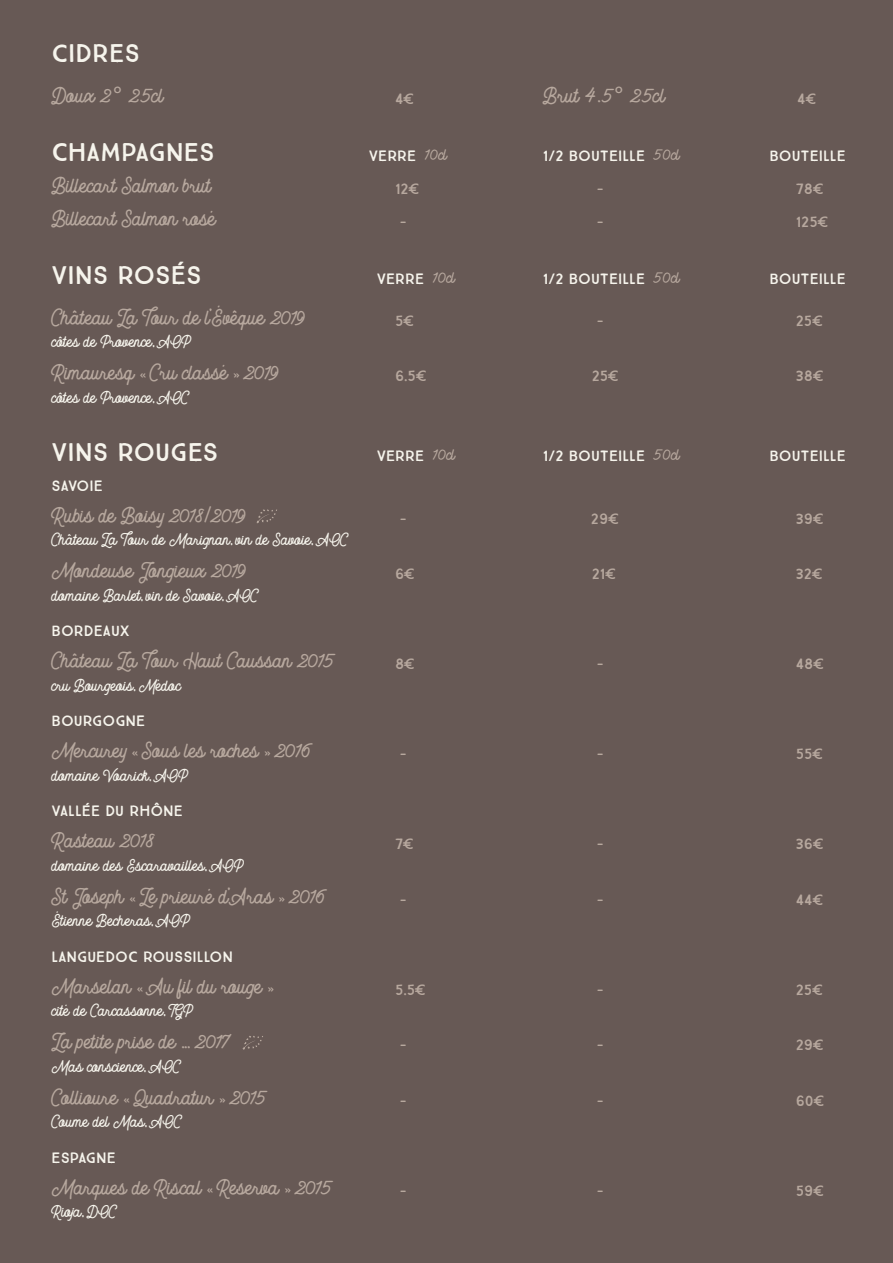
<style>
.page{position:relative;width:893px;height:1263px;background:#675955}
.page>*{position:absolute;margin:0;border:0;box-sizing:border-box;transform-origin:0 0}
.t1{font:700 25.5px "Restless Youth Script";color:#b7a89e}
.t2{font:25.5px "True North W01";color:#f6f4ec}
.t3{font:700 19.5px "Restless Youth Script";color:#f6f4ec}
.t4{font:15px "True North W01";color:#f6f4ec}
.t5{font:15px "True North W01";color:#b7a89e}
.s1{font-family:"Myriad Pro";font-weight:400}
.s2{font-family:"Restless Youth Script";font-weight:700;font-size:19.5px;color:#b7a89e}
</style>
<div class="page">
<svg style="left:256px;top:509px;width:21px;height:15px"></svg>
<svg style="left:242px;top:1036px;width:21px;height:14px"></svg>
<p class="t2" style="left:52px;top:38px;width:90px">cIDRES</p>
<p class="t1" style="left:52px;top:82px;width:113px">Doux 2<span class="s1">°</span> 25cl</p>
<p class="t5" style="left:395px;top:90px;width:21px">4€</p>
<p class="t1" style="left:543px;top:82px;width:123px">Brut 4.5<span class="s1">°</span> 25cl</p>
<p class="t5" style="left:797px;top:90px;width:21px">4€</p>
<p class="t2" style="left:52px;top:137px;width:165px">CHAMPAGNES</p>
<p class="t4" style="left:369px;top:147px;width:80px">VERRE <span class="s2">10cl</span></p>
<p class="t4" style="left:543px;top:147px;width:138px">1/2 BOUTEILLE <span class="s2">50cl</span></p>
<p class="t4" style="left:769px;top:147px;width:78px">BOUTEILLE</p>
<p class="t1" style="left:52px;top:172px;width:161px">Billecart Salmon brut</p>
<p class="t5" style="left:395px;top:180px;width:26px">12€</p>
<p class="t5" style="left:597px;top:180px;width:8px">-</p>
<p class="t5" style="left:796px;top:180px;width:30px">78€</p>
<p class="t1" style="left:52px;top:205px;width:166px">Billecart Salmon rosé</p>
<p class="t5" style="left:400px;top:213px;width:8px">-</p>
<p class="t5" style="left:597px;top:213px;width:8px">-</p>
<p class="t5" style="left:796px;top:213px;width:34px">125€</p>
<p class="t2" style="left:52px;top:260px;width:152px">VINS ROSÉS</p>
<p class="t4" style="left:377px;top:270px;width:80px">VERRE <span class="s2">10cl</span></p>
<p class="t4" style="left:543px;top:270px;width:138px">1/2 BOUTEILLE <span class="s2">50cl</span></p>
<p class="t4" style="left:769px;top:270px;width:78px">BOUTEILLE</p>
<p class="t1" style="left:52px;top:304px;width:254px">Château La Tour de l’Évêque 2019</p>
<p class="t5" style="left:395px;top:312px;width:21px">5€</p>
<p class="t5" style="left:597px;top:312px;width:8px">-</p>
<p class="t5" style="left:796px;top:312px;width:29px">25€</p>
<p class="t3" style="left:52px;top:332px;width:141px">côtes de Provence, AOP</p>
<p class="t1" style="left:52px;top:360px;width:228px">Rimauresq « Cru classé » 2019</p>
<p class="t5" style="left:395px;top:367px;width:33px">6.5€</p>
<p class="t5" style="left:592px;top:367px;width:29px">25€</p>
<p class="t5" style="left:796px;top:367px;width:30px">38€</p>
<p class="t3" style="left:52px;top:387px;width:139px">côtes de Provence, AOC</p>
<p class="t2" style="left:52px;top:437px;width:168px">VINS ROUGEs</p>
<p class="t4" style="left:377px;top:447px;width:80px">VERRE <span class="s2">10cl</span></p>
<p class="t4" style="left:543px;top:447px;width:138px">1/2 BOUTEILLE <span class="s2">50cl</span></p>
<p class="t4" style="left:769px;top:447px;width:78px">BOUTEILLE</p>
<p class="t4" style="left:52px;top:477px;width:53px">SAVOIE</p>
<p class="t1" style="left:52px;top:502px;width:195px">Rubis de Boisy 2018/2019</p>
<p class="t5" style="left:400px;top:510px;width:8px">-</p>
<p class="t5" style="left:591px;top:510px;width:30px">29€</p>
<p class="t5" style="left:796px;top:510px;width:30px">39€</p>
<p class="t3" style="left:52px;top:530px;width:298px">Château La Tour de Marignan, vin de Savoie, AOC</p>
<p class="t1" style="left:52px;top:558px;width:195px">Mondeuse Jongieux 2019</p>
<p class="t5" style="left:395px;top:565px;width:21px">6€</p>
<p class="t5" style="left:592px;top:565px;width:26px">21€</p>
<p class="t5" style="left:796px;top:565px;width:29px">32€</p>
<p class="t3" style="left:52px;top:585px;width:208px">domaine Barlet, vin de Savoie, AOC</p>
<p class="t4" style="left:52px;top:622px;width:80px">BORDEAUX</p>
<p class="t1" style="left:52px;top:648px;width:283px">Château La Tour Haut Caussan 2015</p>
<p class="t5" style="left:395px;top:655px;width:21px">8€</p>
<p class="t5" style="left:597px;top:655px;width:8px">-</p>
<p class="t5" style="left:796px;top:655px;width:30px">48€</p>
<p class="t3" style="left:52px;top:675px;width:131px">cru Bourgeois, Médoc</p>
<p class="t4" style="left:52px;top:712px;width:95px">BOURGOGNE</p>
<p class="t1" style="left:52px;top:738px;width:260px">Mercurey « Sous les roches » 2016</p>
<p class="t5" style="left:400px;top:745px;width:8px">-</p>
<p class="t5" style="left:597px;top:745px;width:8px">-</p>
<p class="t5" style="left:796px;top:745px;width:29px">55€</p>
<p class="t3" style="left:52px;top:765px;width:137px">domaine Voarick, AOP</p>
<p class="t4" style="left:52px;top:802px;width:133px">VALLÉE DU RHÔNE</p>
<p class="t1" style="left:52px;top:828px;width:104px">Rasteau 2018</p>
<p class="t5" style="left:395px;top:835px;width:20px">7€</p>
<p class="t5" style="left:597px;top:835px;width:8px">-</p>
<p class="t5" style="left:796px;top:835px;width:29px">36€</p>
<p class="t3" style="left:52px;top:855px;width:193px">domaine des Escaravailles, AOP</p>
<p class="t1" style="left:52px;top:883px;width:274px">St Joseph « Le prieuré d’Aras » 2016</p>
<p class="t5" style="left:400px;top:891px;width:8px">-</p>
<p class="t5" style="left:597px;top:891px;width:8px">-</p>
<p class="t5" style="left:796px;top:891px;width:29px">44€</p>
<p class="t3" style="left:52px;top:911px;width:139px">Étienne Becheras, AOP</p>
<p class="t4" style="left:52px;top:948px;width:183px">LANGUEDOC ROUSSILLON</p>
<p class="t1" style="left:52px;top:973px;width:222px">Marselan « Au fil du rouge »</p>
<p class="t5" style="left:395px;top:981px;width:32px">5.5€</p>
<p class="t5" style="left:597px;top:981px;width:8px">-</p>
<p class="t5" style="left:796px;top:981px;width:29px">25€</p>
<p class="t3" style="left:52px;top:1001px;width:143px">cité de Carcassonne, IGP</p>
<p class="t1" style="left:52px;top:1029px;width:178px">La petite prise de ... 2017</p>
<p class="t5" style="left:400px;top:1036px;width:8px">-</p>
<p class="t5" style="left:597px;top:1036px;width:8px">-</p>
<p class="t5" style="left:796px;top:1036px;width:30px">29€</p>
<p class="t3" style="left:52px;top:1056px;width:130px">Mas conscience, AOC</p>
<p class="t1" style="left:52px;top:1084px;width:215px">Collioure « Quadratur » 2015</p>
<p class="t5" style="left:400px;top:1092px;width:8px">-</p>
<p class="t5" style="left:597px;top:1092px;width:8px">-</p>
<p class="t5" style="left:796px;top:1092px;width:30px">60€</p>
<p class="t3" style="left:52px;top:1112px;width:131px">Coume del Mas, AOC</p>
<p class="t4" style="left:52px;top:1149px;width:66px">ESPAGNE</p>
<p class="t1" style="left:52px;top:1174px;width:281px">Marques de Riscal « Reserva » 2015</p>
<p class="t5" style="left:400px;top:1182px;width:8px">-</p>
<p class="t5" style="left:597px;top:1182px;width:8px">-</p>
<p class="t5" style="left:796px;top:1182px;width:30px">59€</p>
<p class="t3" style="left:52px;top:1202px;width:66px">Rioja, DOC</p>
</div>
